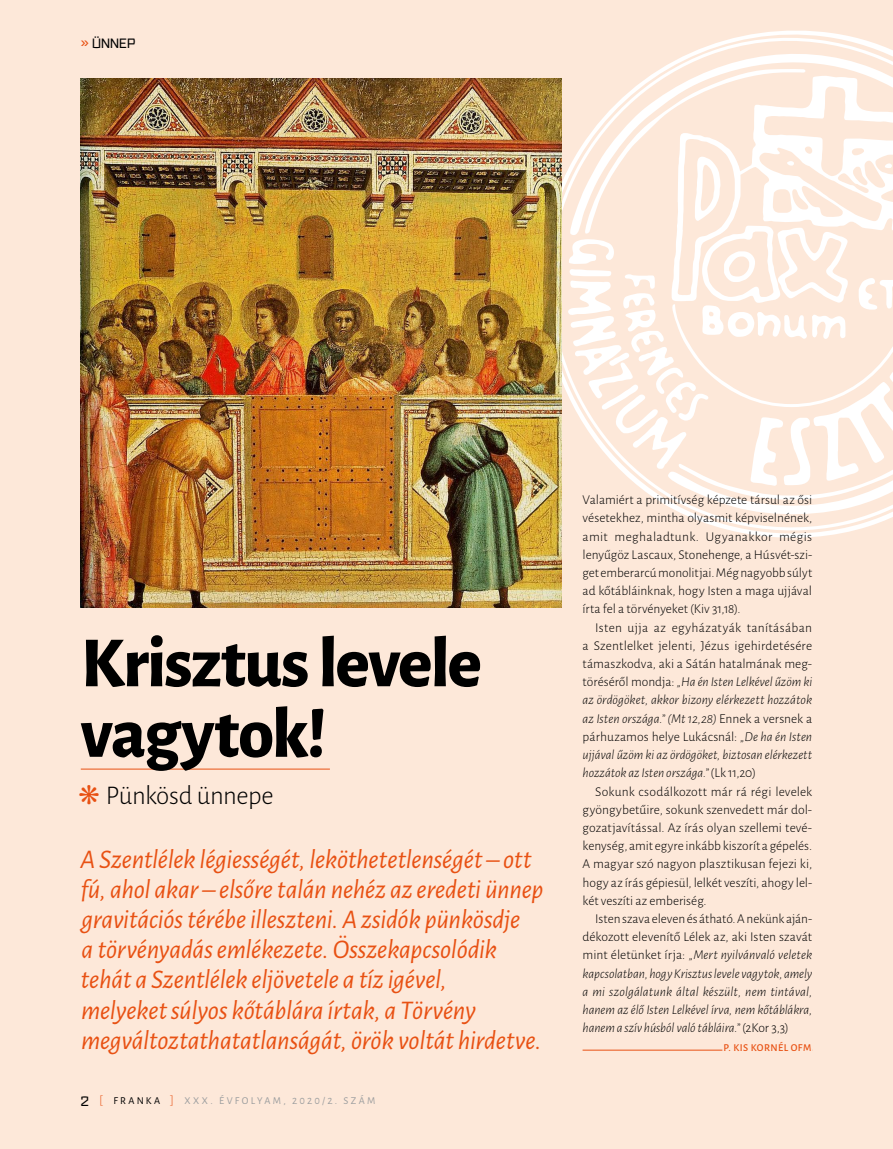
<style>
.page{position:relative;width:893px;height:1149px;background:#fff}
.page>*{position:absolute;margin:0;border:0;box-sizing:border-box;transform-origin:0 0}
.t1{font:800 72px/70.5px "Alegreya Sans";letter-spacing:-.025em;color:#000}
.t2{font:italic 27px/30px "Alegreya Sans";letter-spacing:-.01em;color:#e85113}
.t3{font:300 27px "Alegreya Sans";letter-spacing:-.015em;color:#000}
.t4{font:300 13.5px/18.1px "Alegreya Sans";color:#000;text-align:justify}
.t5{font:italic 300 13.5px/18.1px "Alegreya Sans";letter-spacing:-.005em;color:#000;text-align:justify}
.t6{font:13.5px "Ironstrike";color:#000}
.t7{font:10.5px "Alegreya Sans";letter-spacing:.215em;color:#9c9e9f}
.t8{font:500 10.5px "Alegreya Sans";letter-spacing:.04em;color:#e85113}
.s1{color:#e85113}
.s2{font-family:"Ironstrike";font-size:13.5px;color:#000}
.s3{font-weight:300;font-size:13.5px;color:#e85113}
.s4{color:#000}
.s5{font-style:italic}
.s6{font-style:normal}
</style>
<div class="page">
<div style="left:0;top:0;width:893px;height:1148px;background:#fde8d9"></div>
<svg style="left:506px;top:30px;width:387px;height:518px"></svg>
<hr style="left:583px;top:1049px;width:229px;height:1px;background:#e85113">
<div style="left:722px;top:1040px;width:90px;height:12px;background:#fde8d9"></div>
<img style="left:81px;top:79px;width:480px;height:528px">
<hr style="left:81px;top:768px;width:249px;height:1px;background:#e85113">
<p class="t6" style="left:81px;top:35px;width:56px"><span class="s1">»</span> ÜNNEP</p>
<h1 class="t1" style="left:80px;top:622px;width:404px">Krisztus levele vagytok!</h1>
<h2 class="t3" style="left:79px;top:777px;width:196px"><span class="s1">❋</span> Pünkösd ünnepe</h2>
<p class="t2" style="left:80px;top:843px;width:464px">A Szentlélek légiességét, leköthetetlenségét – ott fú, ahol akar – elsőre talán nehéz az eredeti ünnep gravitációs térébe illeszteni. A zsidók pünkösdje<br>a törvényadás emlékezete. Összekapcsolódik tehát a Szentlélek eljövetele a tíz igével,<br>melyeket súlyos kőtáblára írtak, a Törvény megváltoztathatatlanságát, örök voltát hirdetve.</p>
<p class="t7" style="left:81px;top:1093px;width:147px"><span class="s2">2</span> <span class="s3">[</span> <span class="s4">FRANKA</span> <span class="s3">]</span> XXX. ÉVFOLYAM</p>
<p class="t7" style="left:283px;top:1093px;width:69px">, 2020/2. SZÁM</p>
<p class="t4" style="left:583px;top:490px;width:231px">Valamiért a primitívség képzete társul az ősi vésetekhez, mintha olyasmit képviselnének, amit meghaladtunk. Ugyanakkor mégis lenyűgöz Lascaux, Stonehenge, a Húsvét-szi&shy;get emberarcú monolitjai. Még nagyobb súlyt ad kőtábláinknak, hogy Isten a maga ujjával írta fel a törvényeket (Kiv 31,18).</p>
<p class="t4" style="left:583px;top:617px;width:231px;text-indent:13px">Isten ujja az egyházatyák tanításában a Szentlelket jelenti, Jézus igehirdetésére támaszkodva, aki a Sátán hatalmának meg&shy;töréséről mondja: <span class="s5">„Ha én Isten Lelkével űzöm ki az ördögöket, akkor bizony elérkezett hozzátok az Isten országa.” (Mt 12,28)</span> Ennek a versnek a párhuzamos helye Lukácsnál: <span class="s5">„De ha én Isten ujjával űzöm ki az ördögöket, biztosan elérkezett hozzátok az Isten országa.”</span> (Lk 11,20)</p>
<p class="t4" style="left:583px;top:781px;width:231px;text-indent:13px">Sokunk csodálkozott már rá régi levelek gyöngybetűire, sokunk szenvedett már dol&shy;gozatjavítással. Az írás olyan szellemi tevé&shy;kenység, amit egyre inkább kiszorít a gépelés.<br>A magyar szó nagyon plasztikusan fejezi ki, hogy az írás gépiesül, lelkét veszíti, ahogy lel&shy;két veszíti az emberiség.</p>
<p class="t5" style="left:583px;top:908px;width:231px;text-indent:13px"><span class="s6">Isten szava eleven és átható. A nekünk aján&shy;dékozott elevenítő Lélek az, aki Isten szavát mint életünket írja:</span> „Mert nyilvánvaló veletek kapcsolatban, hogy Krisztus levele vagytok, amely a mi szolgálatunk által készült, nem tintával, hanem az élő Isten Lelkével írva, nem kőtáblákra, hanem a szív húsból való tábláira.” <span class="s6">(2Kor 3,3)</span></p>
<p class="t8" style="left:723px;top:1039px;width:90px">P. KIS KORNÉL OFM</p>
</div>
